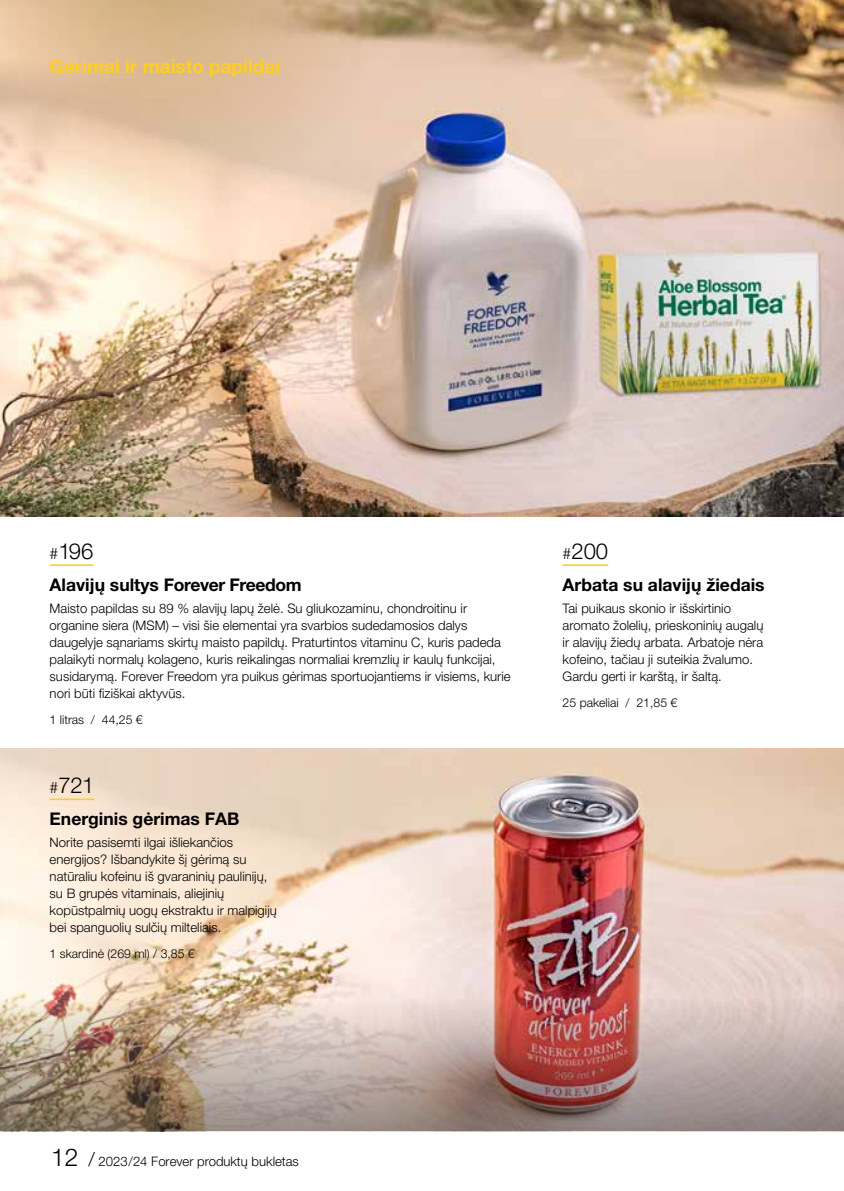
<style>
.page{position:relative;width:844px;height:1191px;background:#fff}
.page>*{position:absolute;margin:0;border:0;box-sizing:border-box;transform-origin:0 0}
.t1{font:300 22.05px "Helvetica Neue LT Pro";letter-spacing:-.005em;color:#000}
.t2{font:700 18.9px "Helvetica Neue LT Pro";color:#ffcf21}
.t3{font:700 17.5px "Helvetica Neue LT Pro";color:#000}
.t4{font:700 17.5px "Helvetica Neue LT Pro";letter-spacing:-.025em;color:#000}
.t5{font:300 13.12px/17px "Helvetica Neue LT Pro";color:#000}
.t6{font:300 12.25px "Helvetica Neue LT Pro";color:#000}
.s1{font-size:15.75px}
.s2{font-size:24.5px}
.s3{font-size:19.25px}
</style>
<div class="page">
<img style="left:377px;top:748px;width:466px;height:249px">
<img style="left:0;top:0;width:843px;height:517px">
<svg style="left:0;top:748px;width:377px;height:249px;background:#f1deca"></svg>
<img style="left:0;top:997px;width:843px;height:134px">
<hr style="left:562px;top:564px;width:46px;height:2px;background:#ffcf21">
<hr style="left:50px;top:798px;width:44px;height:2px;background:#ffcf21">
<hr style="left:50px;top:564px;width:43px;height:2px;background:#ffcf21">
<svg style="left:0;top:0;width:389px;height:212px;background:#e3c5a6"></svg>
<h2 class="t2" style="left:50px;top:55px;width:232px">Gėrimai ir maisto papildai</h2>
<h1 class="t1" style="left:50px;top:537px;width:45px"><span class="s1">#</span>196</h1>
<h3 class="t4" style="left:50px;top:574px;width:253px">Alavijų sultys Forever Freedom</h3>
<p class="t5" style="left:50px;top:600px;width:462px">Maisto papildas su 89 % alavijų lapų želė. Su gliukozaminu, chondroitinu ir organine siera (MSM) – visi šie elementai yra svarbios sudedamosios dalys daugelyje sąnariams skirtų maisto papildų. Praturtintos vitaminu C, kuris padeda palaikyti normalų kolageno, kuris reikalingas normaliai kremzlių ir kaulų funkcijai, susidarymą. Forever Freedom yra puikus gėrimas sportuojantiems ir visiems, kurie nori būti fiziškai aktyvūs.</p>
<p class="t6" style="left:50px;top:712px;width:95px">1 litras / 44,25 €</p>
<h1 class="t1" style="left:50px;top:771px;width:46px"><span class="s1">#</span>721</h1>
<h3 class="t3" style="left:50px;top:808px;width:191px">Energinis gėrimas FAB</h3>
<p class="t5" style="left:50px;top:834px;width:229px">Norite pasisemti ilgai išliekančios energijos? Išbandykite šį gėrimą su natūraliu kofeinu iš gvaraninių paulinijų, su B grupės vitaminais, aliejinių kopūstpalmių uogų ekstraktu ir malpigijų bei spanguolių sulčių milteliais.</p>
<p class="t6" style="left:50px;top:946px;width:147px">1 skardinė (269 ml) / 3,85 €</p>
<h1 class="t1" style="left:562px;top:537px;width:47px"><span class="s1">#</span>200</h1>
<h3 class="t3" style="left:562px;top:574px;width:203px">Arbata su alavijų žiedais</h3>
<p class="t5" style="left:562px;top:600px;width:202px">Tai puikaus skonio ir išskirtinio aromato žolelių, prieskoninių augalų ir alavijų žiedų arbata. Arbatoje nėra kofeino, tačiau ji suteikia žvalumo.<br>Gardu gerti ir karštą, ir šaltą.</p>
<p class="t6" style="left:562px;top:695px;width:116px">25 pakeliai / 21,85 €</p>
<p class="t5" style="left:51px;top:1152px;width:249px"><span class="s2">12</span> <span class="s3">/</span> 2023/24 Forever produktų bukletas</p>
</div>
